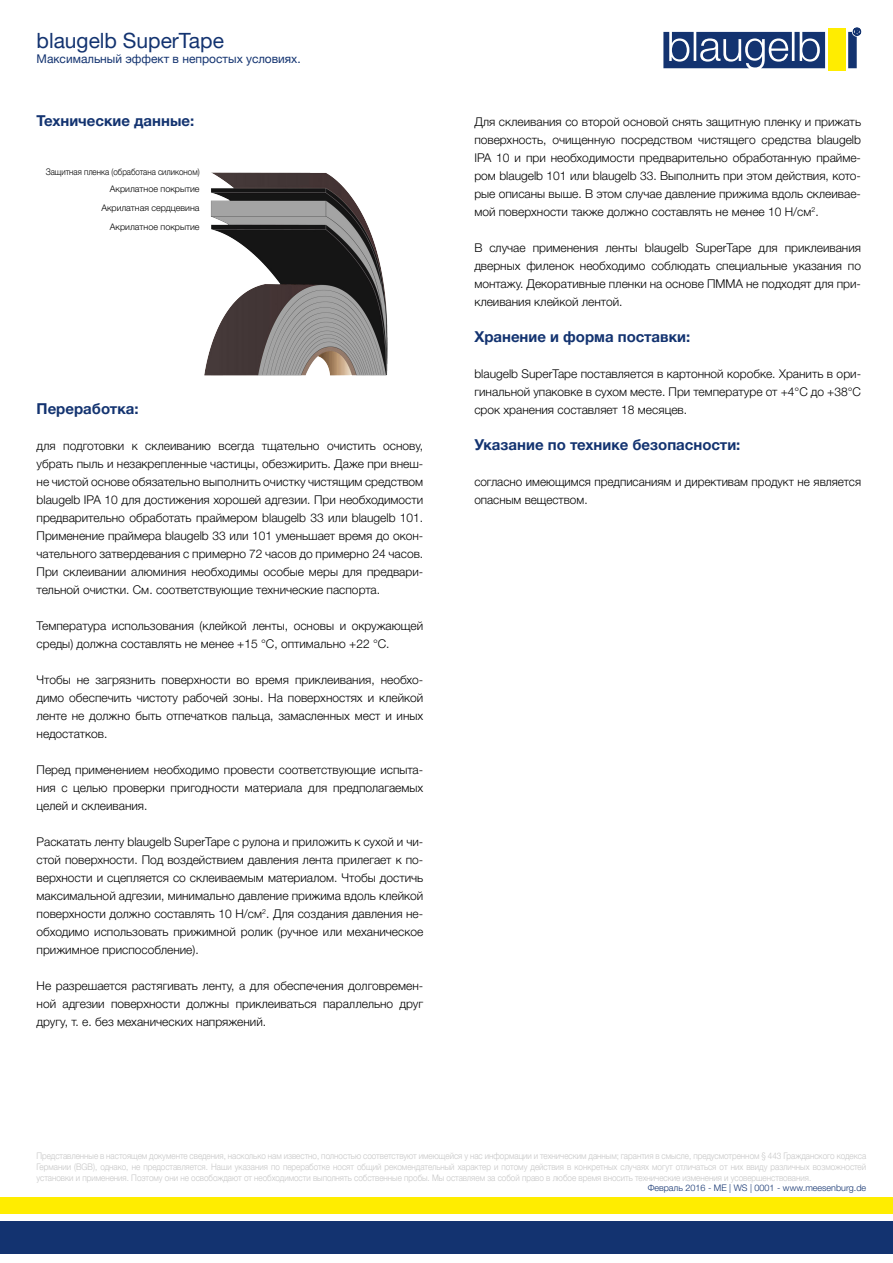
<style>
.page{position:relative;width:893px;height:1263px;background:#fff}
.page>*{position:absolute;margin:0;border:0;box-sizing:border-box;transform-origin:0 0}
.t1{font:21px "Helvetica Neue LTW1 G";color:#133370}
.t2{font:700 15px "Helvetica Neue LTW1 G";color:#133370}
.t3{font:300 12px/18px "Helvetica Neue LTW1 G";color:#000;text-align:justify}
.t4{font:12px "Helvetica Neue LTW1 G";color:#133370}
.t5{font:300 9px/10.8px "Helvetica Neue LTW1 G";color:#c6c6c6;text-align:justify;scale:.9 1}
.t6{font:300 9px/17px "Helvetica Neue LTW1 G";color:#000;text-align:right;scale:.89 1}
.t7{font:300 9px "Helvetica Neue LTW1 G";color:#133370}
.t8{font:300 9px/19.2px "Helvetica Neue LTW1 G";color:#000;text-align:right}
</style>
<div class="page">
<div style="left:0;top:1222px;width:893px;height:32px;background:#133370"></div>
<div style="left:0;top:1197px;width:893px;height:17px;background:#ffed00"></div>
<svg style="left:663px;top:28px;width:198px;height:40px"></svg>
<div style="left:828px;top:29px;width:17px;height:42px;background:#ffed00"></div>
<img style="left:204px;top:172px;width:184px;height:204px">
<h1 class="t1" style="left:37px;top:28px;width:189px">blaugelb SuperTape</h1>
<p class="t4" style="left:37px;top:51px;width:266px">Максимальный эффект в непростых условиях.</p>
<p class="t2" style="left:37px;top:111px;width:159px">Технические данные:</p>
<p class="t6" style="left:46px;top:164px;width:174px">Защитная пленка (обработана силиконом)<br>Акрилатное покрытие</p>
<p class="t8" style="left:101px;top:198px;width:100px">Акрилатная сердцевина<br>Акрилатное покрытие</p>
<p class="t2" style="left:37px;top:399px;width:104px">Переработка:</p>
<p class="t3" style="left:37px;top:437px;width:388px">для подготовки к склеиванию всегда тщательно очистить основу, убрать пыль и незакрепленные частицы, обезжирить. Даже при внеш&shy;не чистой основе обязательно выполнить очистку чистящим средством blaugelb IPA 10 для достижения хорошей адгезии. При необходимости предварительно обработать праймером blaugelb 33 или blaugelb 101.<br>Применение праймера blaugelb 33 или 101 уменьшает время до окон&shy;чательного затвердевания с примерно 72 часов до примерно 24 часов.<br>При склеивании алюминия необходимы особые меры для предвари&shy;тельной очистки. См. соответствующие технические паспорта.</p>
<p class="t3" style="left:37px;top:617px;width:388px">Температура использования (клейкой ленты, основы и окружающей среды) должна составлять не менее +15 °C, оптимально +22 °C.</p>
<p class="t3" style="left:37px;top:671px;width:388px">Чтобы не загрязнить поверхности во время приклеивания, необхо&shy;димо обеспечить чистоту рабочей зоны. На поверхностях и клейкой ленте не должно быть отпечатков пальца, замасленных мест и иных недостатков.</p>
<p class="t3" style="left:37px;top:761px;width:388px">Перед применением необходимо провести соответствующие испыта&shy;ния с целью проверки пригодности материала для предполагаемых целей и склеивания.</p>
<p class="t3" style="left:37px;top:833px;width:388px">Раскатать ленту blaugelb SuperTape с рулона и приложить к сухой и чи&shy;стой поверхности. Под воздействием давления лента прилегает к по&shy;верхности и сцепляется со склеиваемым материалом. Чтобы достичь максимальной адгезии, минимально давление прижима вдоль клейкой поверхности должно составлять 10 Н/см<sup>2</sup>. Для создания давления не&shy;обходимо использовать прижимной ролик (ручное или механическое прижимное приспособление).</p>
<p class="t3" style="left:37px;top:977px;width:388px">Не разрешается растягивать ленту, а для обеспечения долговремен&shy;ной адгезии поверхности должны приклеиваться параллельно друг другу, т. е. без механических напряжений.</p>
<p class="t3" style="left:474px;top:113px;width:388px">Для склеивания со второй основой снять защитную пленку и прижать поверхность, очищенную посредством чистящего средства blaugelb IPA 10 и при необходимости предварительно обработанную прайме&shy;ром blaugelb 101 или blaugelb 33. Выполнить при этом действия, кото&shy;рые описаны выше. В этом случае давление прижима вдоль склеивае&shy;мой поверхности также должно составлять не менее 10 Н/см<sup>2</sup>.</p>
<p class="t3" style="left:474px;top:239px;width:388px">В случае применения ленты blaugelb SuperTape для приклеивания дверных филенок необходимо соблюдать специальные указания по монтажу. Декоративные пленки на основе ПММА не подходят для при&shy;клеивания клейкой лентой.</p>
<p class="t2" style="left:474px;top:327px;width:217px">Хранение и форма поставки:</p>
<p class="t3" style="left:474px;top:365px;width:388px">blaugelb SuperTape поставляется в картонной коробке. Хранить в ори&shy;гинальной упаковке в сухом месте. При температуре от +4°C до +38°C срок хранения составляет 18 месяцев.</p>
<p class="t2" style="left:474px;top:435px;width:268px">Указание по технике безопасности:</p>
<p class="t3" style="left:474px;top:473px;width:388px">согласно имеющимся предписаниям и директивам продукт не является опасным веществом.</p>
<p class="t5" style="left:37px;top:1150px;width:923px">Представленные в настоящем документе сведения, насколько нам известно, полностью соответствуют имеющейся у нас информации и техническим данным; гарантия в смысле, предусмотренном § 443 Гражданского кодекса Германии (BGB), однако, не предоставляется. Наши указания по переработке носят общий рекомендательный характер и потому действия в конкретных случаях могут отличаться от них ввиду различных возможностей установки и применения. Поэтому они не освобождают от необходимости выполнять собственные пробы. Мы оставляем за собой право в любое время вносить технические изменения и усовершенствования.</p>
<p class="t7" style="left:648px;top:1183px;width:220px">Февраль 2016 - ME | WS | 0001 - www.meesenburg.de</p>
</div>
